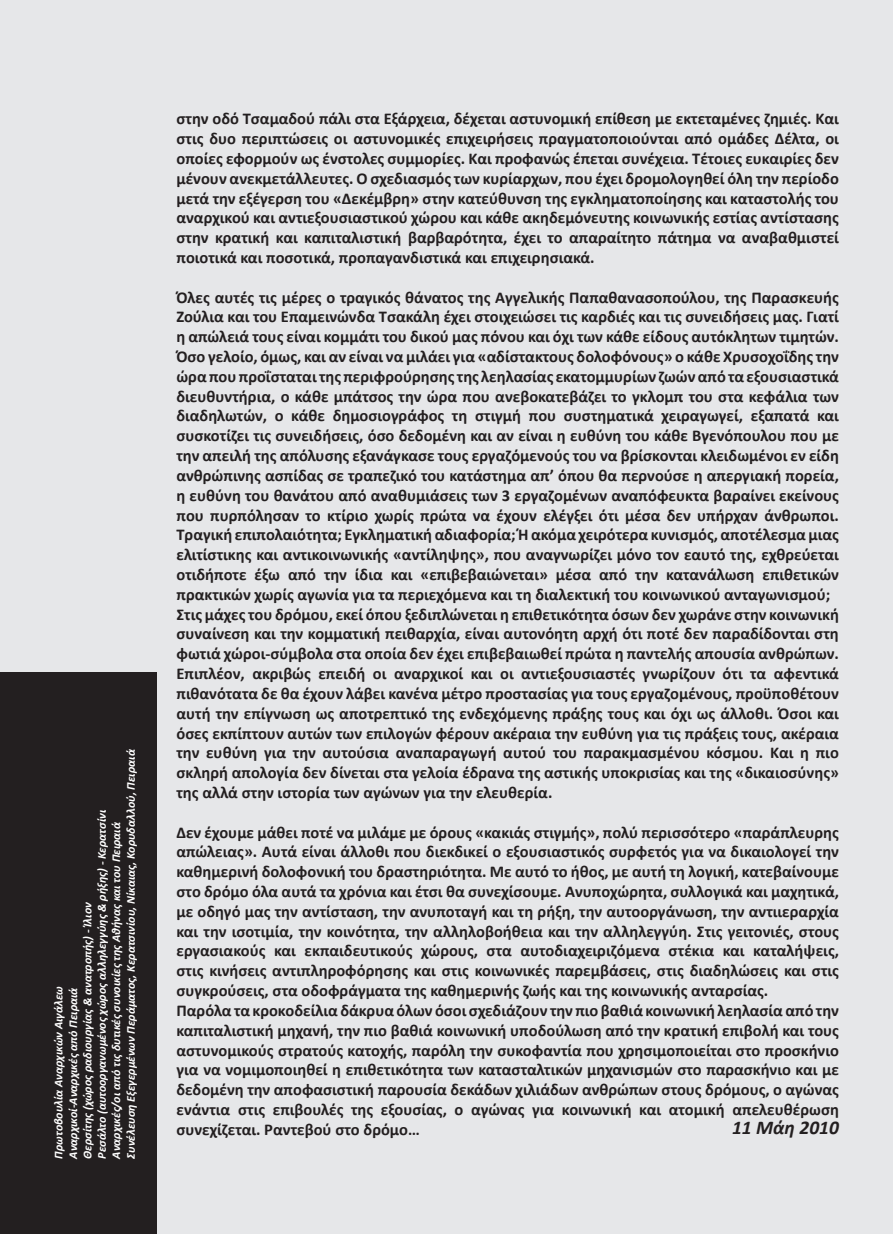
<style>
.page{position:relative;width:893px;height:1234px;background:#fff}
.page>*{position:absolute;margin:0;border:0;box-sizing:border-box;transform-origin:0 0}
.t1{font:italic 700 19.5px "Calibri";color:#231f20}
.t2{font:700 16.5px/19.8px "Calibri";color:#231f20}
.t3{font:italic 700 12px/14.4px "Calibri";color:#fff}
</style>
<div class="page">
<div style="left:0;top:0;width:893px;height:1233px;background:#e6e7e9"></div>
<div style="left:0;top:672px;width:156px;height:561px;background:#231f20"></div>
<p class="t3" style="left:51px;top:1158px;width:411px;rotate:-90deg">Πρωτοβουλία Αναρχικών Αιγάλεω<br>Αναρχικοί-Αναρχικές από Πειραιά<br>Θερσίτης (χώρος ραδιουργίας &amp; ανατροπής) - Ίλιον<br>Ρεσάλτο (αυτοοργανωμένος χώρος αλληλεγγύης &amp; ρήξης) - Κερατσίνι Αναρχικές/οι από τις δυτικές συνοικίες της Αθήνας και του Πειραιά<br>Συνέλευση Εξεγερμένων Περάματος, Κερατσινίου, Νίκαιας, Κορυδαλλού, Πειραιά</p>
<p class="t2" style="left:176px;top:109px;width:664px;text-align:justify">στην οδό Τσαμαδού πάλι στα Εξάρχεια, δέχεται αστυνομική επίθεση με εκτεταμένες ζημιές. Και στις δυο περιπτώσεις οι αστυνομικές επιχειρήσεις πραγματοποιούνται από ομάδες Δέλτα, οι οποίες εφορμούν ως ένστολες συμμορίες. Και προφανώς έπεται συνέχεια. Τέτοιες ευκαιρίες δεν μένουν ανεκμετάλλευτες. O σχεδιασμός των κυρίαρχων, που έχει δρομολογηθεί όλη την περίοδο μετά την εξέγερση του «Δεκέμβρη» στην κατεύθυνση της εγκληματοποίησης και καταστολής του αναρχικού και αντιεξουσιαστικού χώρου και κάθε ακηδεμόνευτης κοινωνικής εστίας αντίστασης στην κρατική και καπιταλιστική βαρβαρότητα, έχει το απαραίτητο πάτημα να αναβαθμιστεί ποιοτικά και ποσοτικά, προπαγανδιστικά και επιχειρησιακά.</p>
<p class="t2" style="left:176px;top:287px;width:664px">Όλες αυτές τις μέρες ο τραγικός θάνατος της Αγγελικής Παπαθανασοπούλου, της Παρασκευής Ζούλια και του Επαμεινώνδα Τσακάλη έχει στοιχειώσει τις καρδιές και τις συνειδήσεις μας. Γιατί η απώλειά τους είναι κομμάτι του δικού μας πόνου και όχι των κάθε είδους αυτόκλητων τιμητών.<br>Όσο γελοίο, όμως, και αν είναι να μιλάει για «αδίστακτους δολοφόνους» ο κάθε Χρυσοχοΐδης την ώρα που προΐσταται της περιφρούρησης της λεηλασίας εκατομμυρίων ζωών από τα εξουσιαστικά διευθυντήρια, ο κάθε μπάτσος την ώρα που ανεβοκατεβάζει το γκλομπ του στα κεφάλια των διαδηλωτών, ο κάθε δημοσιογράφος τη στιγμή που συστηματικά χειραγωγεί, εξαπατά και συσκοτίζει τις συνειδήσεις, όσο δεδομένη και αν είναι η ευθύνη του κάθε Βγενόπουλου που με την απειλή της απόλυσης εξανάγκασε τους εργαζόμενούς του να βρίσκονται κλειδωμένοι εν είδη ανθρώπινης ασπίδας σε τραπεζικό του κατάστημα απ’ όπου θα περνούσε η απεργιακή πορεία, η ευθύνη του θανάτου από αναθυμιάσεις των 3 εργαζομένων αναπόφευκτα βαραίνει εκείνους που πυρπόλησαν το κτίριο χωρίς πρώτα να έχουν ελέγξει ότι μέσα δεν υπήρχαν άνθρωποι.<br>Τραγική επιπολαιότητα; Εγκληματική αδιαφορία; Ή ακόμα χειρότερα κυνισμός, αποτέλεσμα μιας ελιτίστικης και αντικοινωνικής «αντίληψης», που αναγνωρίζει μόνο τον εαυτό της, εχθρεύεται οτιδήποτε έξω από την ίδια και «επιβεβαιώνεται» μέσα από την κατανάλωση επιθετικών πρακτικών χωρίς αγωνία για τα περιεχόμενα και τη διαλεκτική του κοινωνικού ανταγωνισμού; Στις μάχες του δρόμου, εκεί όπου ξεδιπλώνεται η επιθετικότητα όσων δεν χωράνε στην κοινωνική συναίνεση και την κομματική πειθαρχία, είναι αυτονόητη αρχή ότι ποτέ δεν παραδίδονται στη φωτιά χώροι-σύμβολα στα οποία δεν έχει επιβεβαιωθεί πρώτα η παντελής απουσία ανθρώπων.<br>Επιπλέον, ακριβώς επειδή οι αναρχικοί και οι αντιεξουσιαστές γνωρίζουν ότι τα αφεντικά πιθανότατα δε θα έχουν λάβει κανένα μέτρο προστασίας για τους εργαζομένους, προϋποθέτουν αυτή την επίγνωση ως αποτρεπτικό της ενδεχόμενης πράξης τους και όχι ως άλλοθι. Όσοι και όσες εκπίπτουν αυτών των επιλογών φέρουν ακέραια την ευθύνη για τις πράξεις τους, ακέραια την ευθύνη για την αυτούσια αναπαραγωγή αυτού του παρακμασμένου κόσμου. Και η πιο σκληρή απολογία δεν δίνεται στα γελοία έδρανα της αστικής υποκρισίας και της «δικαιοσύνης» της αλλά στην ιστορία των αγώνων για την ελευθερία.</p>
<p class="t2" style="left:176px;top:822px;width:664px">Δεν έχουμε μάθει ποτέ να μιλάμε με όρους «κακιάς στιγμής», πολύ περισσότερο «παράπλευρης απώλειας». Αυτά είναι άλλοθι που διεκδικεί ο εξουσιαστικός συρφετός για να δικαιολογεί την καθημερινή δολοφονική του δραστηριότητα. Με αυτό το ήθος, με αυτή τη λογική, κατεβαίνουμε στο δρόμο όλα αυτά τα χρόνια και έτσι θα συνεχίσουμε. Ανυποχώρητα, συλλογικά και μαχητικά, με οδηγό μας την αντίσταση, την ανυποταγή και τη ρήξη, την αυτοοργάνωση, την αντιιεραρχία και την ισοτιμία, την κοινότητα, την αλληλοβοήθεια και την αλληλεγγύη. Στις γειτονιές, στους εργασιακούς και εκπαιδευτικούς χώρους, στα αυτοδιαχειριζόμενα στέκια και καταλήψεις, στις κινήσεις αντιπληροφόρησης και στις κοινωνικές παρεμβάσεις, στις διαδηλώσεις και στις συγκρούσεις, στα οδοφράγματα της καθημερινής ζωής και της κοινωνικής ανταρσίας.<br>Παρόλα τα κροκοδείλια δάκρυα όλων όσοι σχεδιάζουν την πιο βαθιά κοινωνική λεηλασία από την καπιταλιστική μηχανή, την πιο βαθιά κοινωνική υποδούλωση από την κρατική επιβολή και τους αστυνομικούς στρατούς κατοχής, παρόλη την συκοφαντία που χρησιμοποιείται στο προσκήνιο για να νομιμοποιηθεί η επιθετικότητα των κατασταλτικών μηχανισμών στο παρασκήνιο και με δεδομένη την αποφασιστική παρουσία δεκάδων χιλιάδων ανθρώπων στους δρόμους, ο αγώνας ενάντια στις επιβουλές της εξουσίας, ο αγώνας για κοινωνική και ατομική απελευθέρωση συνεχίζεται. Ραντεβού στο δρόμο…</p>
<p class="t1" style="left:732px;top:1114px;width:108px">11 Μάη 2010</p>
</div>
